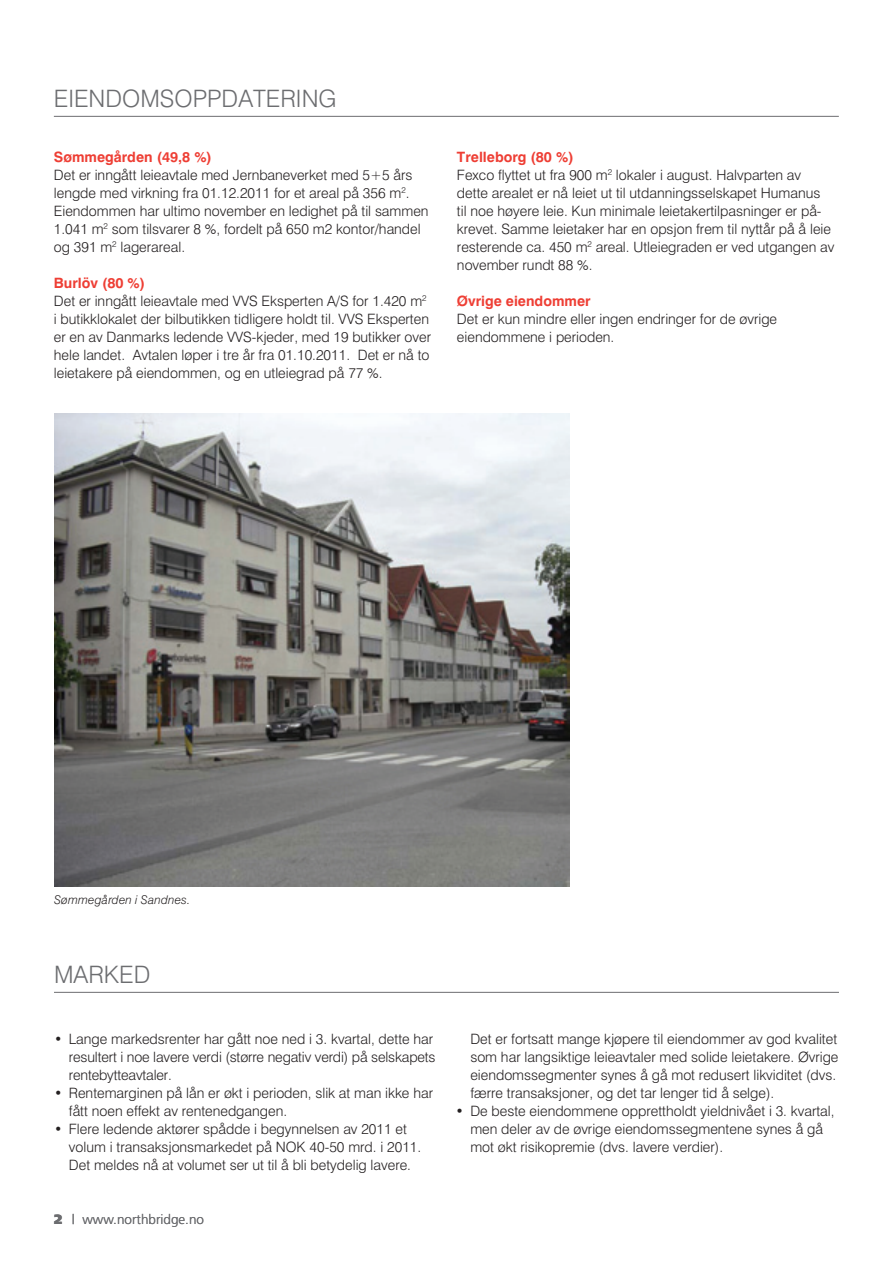
<style>
.page{position:relative;width:893px;height:1263px;background:#fff}
.page>*{position:absolute;margin:0;border:0;box-sizing:border-box;transform-origin:0 0}
.t1{font:300 24px "Swiss 721 BT";color:#6c6d70}
.t2{font:300 14.25px/18px "Swiss 721 BT";color:#231f20}
.t3{font:700 14.25px "Swiss 721 BT";color:#ee3e34}
.t4{font:300 13.5px "Frutiger";color:#6c6d70}
.t5{font:italic 300 12px "Swiss 721 BT";letter-spacing:.015em;color:#231f20}
.s1{font-weight:700;color:#ee3e34}
.s2{font-weight:900}
</style>
<div class="page">
<hr style="left:54px;top:116px;width:785px;height:1px;background:#6c6d70">
<hr style="left:54px;top:992px;width:785px;height:1px;background:#6c6d70">
<img style="left:54px;top:414px;width:516px;height:473px">
<h1 class="t1" style="left:54px;top:84px;width:284px">Eiendomsoppdatering</h1>
<p class="t3" style="left:54px;top:148px;width:160px">Sømmegården (49,8 %)</p>
<p class="t2" style="left:54px;top:166px;width:376px">Det er inngått leieavtale med Jernbaneverket med 5+5 års lengde med virkning fra 01.12.2011 for et areal på 356 m<sup>2</sup>.<br>Eiendommen har ultimo november en ledighet på til sammen 1.041 m<sup>2</sup> som tilsvarer 8 %, fordelt på 650 m2 kontor/handel og 391 m<sup>2</sup> lagerareal.</p>
<p class="t2" style="left:54px;top:274px;width:379px"><span class="s1">Burlöv (80 %)<br></span>Det er inngått leieavtale med VVS Eksperten A/S for 1.420 m<sup>2 </sup>i butikklokalet der bilbutikken tidligere holdt til. VVS Eksperten er en av Danmarks ledende VVS-kjeder, med 19 butikker over hele landet. Avtalen løper i tre år fra 01.10.2011. Det er nå to leietakere på eiendommen, og en utleiegrad på 77 %.</p>
<p class="t2" style="left:457px;top:148px;width:379px"><span class="s1">Trelleborg (80 %)<br></span>Fexco flyttet ut fra 900 m<sup>2</sup> lokaler i august. Halvparten av dette arealet er nå leiet ut til utdanningsselskapet Humanus<br>til noe høyere leie. Kun minimale leietakertilpasninger er på&shy;krevet. Samme leietaker har en opsjon frem til nyttår på å leie resterende ca. 450 m<sup>2</sup> areal. Utleiegraden er ved utgangen av november rundt 88 %.</p>
<p class="t3" style="left:457px;top:292px;width:135px">Øvrige eiendommer</p>
<p class="t2" style="left:457px;top:310px;width:322px">Det er kun mindre eller ingen endringer for de øvrige eiendommene i perioden.</p>
<p class="t5" style="left:54px;top:892px;width:138px">Sømmegården i Sandnes.</p>
<h1 class="t1" style="left:54px;top:960px;width:17px">MAR</h1>
<h1 class="t1" style="left:104px;top:960px;width:45px">KED</h1>
<p class="t2" style="left:69px;top:1030px;width:368px;text-indent:-15px">• Lange markedsrenter har gått noe ned i 3. kvartal, dette har resultert i noe lavere verdi (større negativ verdi) på selskapets rentebytteavtaler.</p>
<p class="t2" style="left:69px;top:1084px;width:366px;text-indent:-15px">• Rentemarginen på lån er økt i perioden, slik at man ikke har fått noen effekt av rentenedgangen.</p>
<p class="t2" style="left:69px;top:1120px;width:354px;text-indent:-15px">• Flere ledende aktører spådde i begynnelsen av 2011 et volum i transaksjonsmarkedet på NO K 40-50 mrd. i 2011.<br>Det meldes nå at volumet ser ut til å bli betydelig lavere.</p>
<p class="t4" style="left:54px;top:1211px;width:152px"><span class="s2">2</span> | www.northbridge.no</p>
<p class="t2" style="left:470px;top:1030px;width:370px">Det er fortsatt mange kjøpere til eiendommer av god kvalitet som har langsiktige leieavtaler med solide leietakere. Øvrige eiendomssegmenter synes å gå mot redusert likviditet (dvs. færre transaksjoner, og det tar lenger tid å selge).</p>
<p class="t2" style="left:470px;top:1102px;width:366px;text-indent:-15px">• De beste eiendommene opprettholdt yieldnivået i 3. kvartal, men deler av de øvrige eiendomssegmentene synes å gå mot økt risikopremie (dvs. lavere verdier).</p>
</div>
